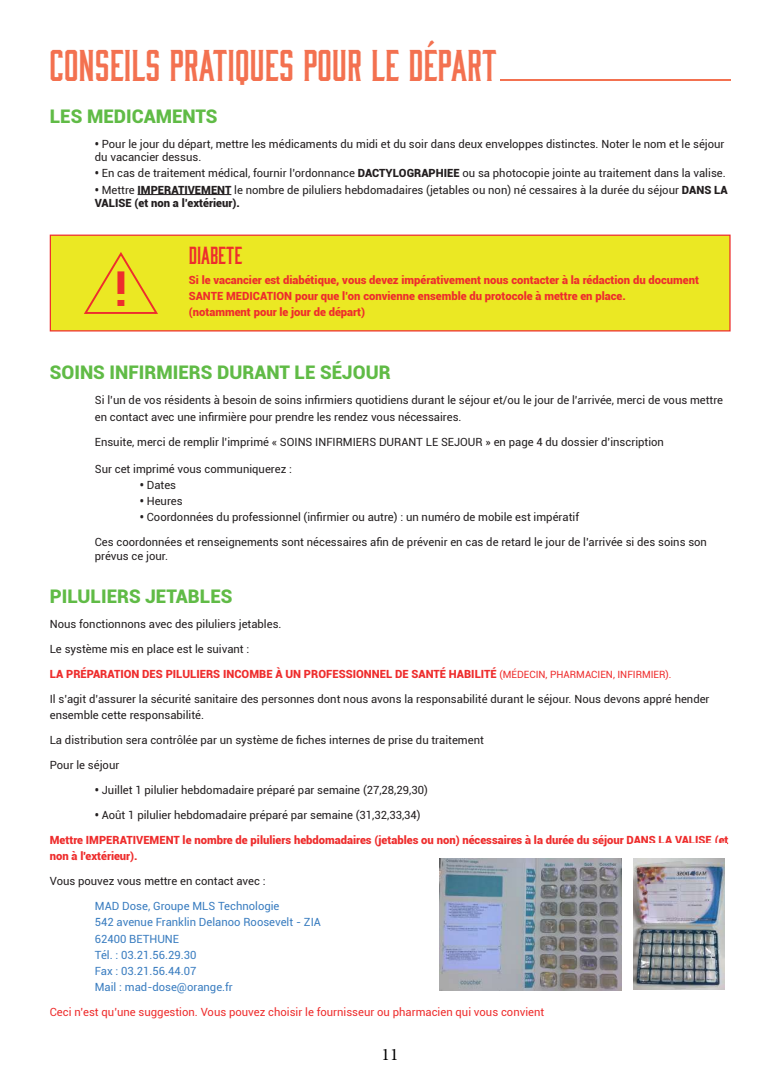
<style>
.page{position:relative;width:780px;height:1088px;background:#fff}
.page>*{position:absolute;margin:0;border:0;box-sizing:border-box;transform-origin:0 0}
.t1{font:700 48.12px "Roboto";color:#ee2d2d}
.t2{font:45px "Moonshiner";color:#f37150}
.t3{font:25px "Moonshiner";color:#ee2d2d}
.t4{font:900 18.75px "Roboto";color:#60bb46}
.t5{font:17.5px "Minion Pro";color:#000001}
.t6{font:11.25px/13.5px "Roboto";color:#231f20}
.t7{font:900 11.25px/16.2px "Roboto";color:#ee2d2d}
.t8{font:11.25px/16.2px "Roboto";color:#3a7dc0}
.t9{font:11.25px "Roboto";color:#ee2d2d}
.s1{font-weight:900}
.s2{font-weight:400;font-size:10px}
</style>
<div class="page">
<hr style="left:500px;top:79px;width:230px;height:2px;background:#f37150">
<hr style="left:137px;top:194px;width:94px;height:1px;background:#231f20">
<div style="left:50px;top:235px;width:680px;height:96px;background:#ebe823;border:1px solid #ee2d2d"></div>
<svg style="left:84px;top:252px;width:74px;height:62px"></svg>
<img style="left:633px;top:858px;width:91px;height:132px">
<img style="left:439px;top:858px;width:182px;height:132px">
<h2 class="t2" style="left:50px;top:40px;width:449px">CONSEILS PRATIQUES POUR LE DÉPART</h2>
<h3 class="t4" style="left:50px;top:103px;width:169px">LES MEDICAMENTS</h3>
<p class="t6" style="left:95px;top:137px;width:631px"><span class="s1">•</span> Pour le jour du départ, mettre les médicaments du midi et du soir dans deux enveloppes distinctes. Noter le nom et le séjour du vacancier dessus.</p>
<p class="t6" style="left:95px;top:166px;width:632px"><span class="s1">•</span> En cas de traitement médical, fournir l’ordonnance <span class="s1">DACTYLOGRAPHIEE</span> ou sa photocopie jointe au traitement dans la valise.</p>
<p class="t6" style="left:95px;top:183px;width:634px"><span class="s1">•</span> Mettre <span class="s1">IMPERATIVEMENT</span> le nombre de piluliers hebdomadaires (jetables ou non) né cessaires à la durée du séjour <span class="s1">DANS LA<br>VALISE (et non a l’extérieur).</span></p>
<h1 class="t1" style="left:114px;top:255px;width:15px">!</h1>
<h3 class="t3" style="left:189px;top:241px;width:55px">DIABETE</h3>
<p class="t7" style="left:189px;top:271px;width:512px">Si le vacancier est diabétique, vous devez impérativement nous contacter à la rédaction du document<br>SANTE MEDICATION pour que l’on convienne ensemble du protocole à mettre en place.<br>(notamment pour le jour de départ)</p>
<h3 class="t4" style="left:50px;top:359px;width:342px">SOINS INFIRMIERS DURANT LE SÉJOUR</h3>
<p class="t6" style="left:95px;top:392px;width:629px;line-height:16.2px">Si l’un de vos résidents à besoin de soins infirmiers quotidiens durant le séjour et/ou le jour de l’arrivée, merci de vous mettre en contact avec une infirmière pour prendre les rendez vous nécessaires.</p>
<p class="t6" style="left:95px;top:434px;width:570px">Ensuite, merci de remplir l’imprimé « SOINS INFIRMIERS DURANT LE SEJOUR » en page 4 du dossier d’inscription</p>
<p class="t6" style="left:95px;top:461px;width:199px">Sur cet imprimé vous communiquerez :</p>
<p class="t6" style="left:140px;top:478px;width:38px"><span class="s1">•</span> Dates</p>
<p class="t6" style="left:140px;top:494px;width:44px"><span class="s1">•</span> Heures</p>
<p class="t6" style="left:140px;top:510px;width:440px"><span class="s1">•</span> Coordonnées du professionnel (infirmier ou autre) : un numéro de mobile est impératif</p>
<p class="t6" style="left:95px;top:535px;width:613px">Ces coordonnées et renseignements sont nécessaires afin de prévenir en cas de retard le jour de l’arrivée si des soins son prévus ce jour.</p>
<h3 class="t4" style="left:50px;top:583px;width:184px">PILULIERS JETABLES</h3>
<p class="t6" style="left:50px;top:616px;width:233px">Nous fonctionnons avec des piluliers jetables.</p>
<p class="t6" style="left:50px;top:641px;width:201px">Le système mis en place est le suivant :</p>
<p class="t7" style="left:50px;top:665px;width:623px">LA PRÉPARATION DES PILULIERS INCOMBE À UN PROFESSIONNEL DE SANTÉ HABILITÉ <span class="s2">(MÉDECIN, PHARMACIEN, INFIRMIER).</span></p>
<p class="t6" style="left:50px;top:690px;width:661px;line-height:16.2px">Il s’agit d’assurer la sécurité sanitaire des personnes dont nous avons la responsabilité durant le séjour. Nous devons appré hender ensemble cette responsabilité.</p>
<p class="t6" style="left:50px;top:733px;width:435px">La distribution sera contrôlée par un système de fiches internes de prise du traitement</p>
<p class="t6" style="left:50px;top:758px;width:71px">Pour le séjour</p>
<p class="t6" style="left:95px;top:783px;width:334px"><span class="s1">•</span> Juillet 1 pilulier hebdomadaire préparé par semaine (27,28,29,30)</p>
<p class="t6" style="left:95px;top:808px;width:327px"><span class="s1">•</span> Août 1 pilulier hebdomadaire préparé par semaine (31,32,33,34)</p>
<p class="t7" style="left:50px;top:831px;width:680px">Mettre IMPERATIVEMENT le nombre de piluliers hebdomadaires (jetables ou non) nécessaires à la durée du séjour DANS LA VALISE (et non à l'extérieur).</p>
<p class="t6" style="left:50px;top:874px;width:217px">Vous pouvez vous mettre en contact avec :</p>
<p class="t8" style="left:95px;top:897px;width:228px">MAD Dose, Groupe MLS Technologie<br>542 avenue Franklin Delanoo Roosevelt - ZIA<br>62400 BETHUNE<br>Tél. : 03.21.56.29.30<br>Fax : 03.21.56.44.07<br>Mail : mad-dose@orange.fr</p>
<p class="t9" style="left:50px;top:1004px;width:496px">Ceci n’est qu’une suggestion. Vous pouvez choisir le fournisseur ou pharmacien qui vous convient</p>
<h3 class="t5" style="left:381px;top:1042px;width:18px">11</h3>
</div>
